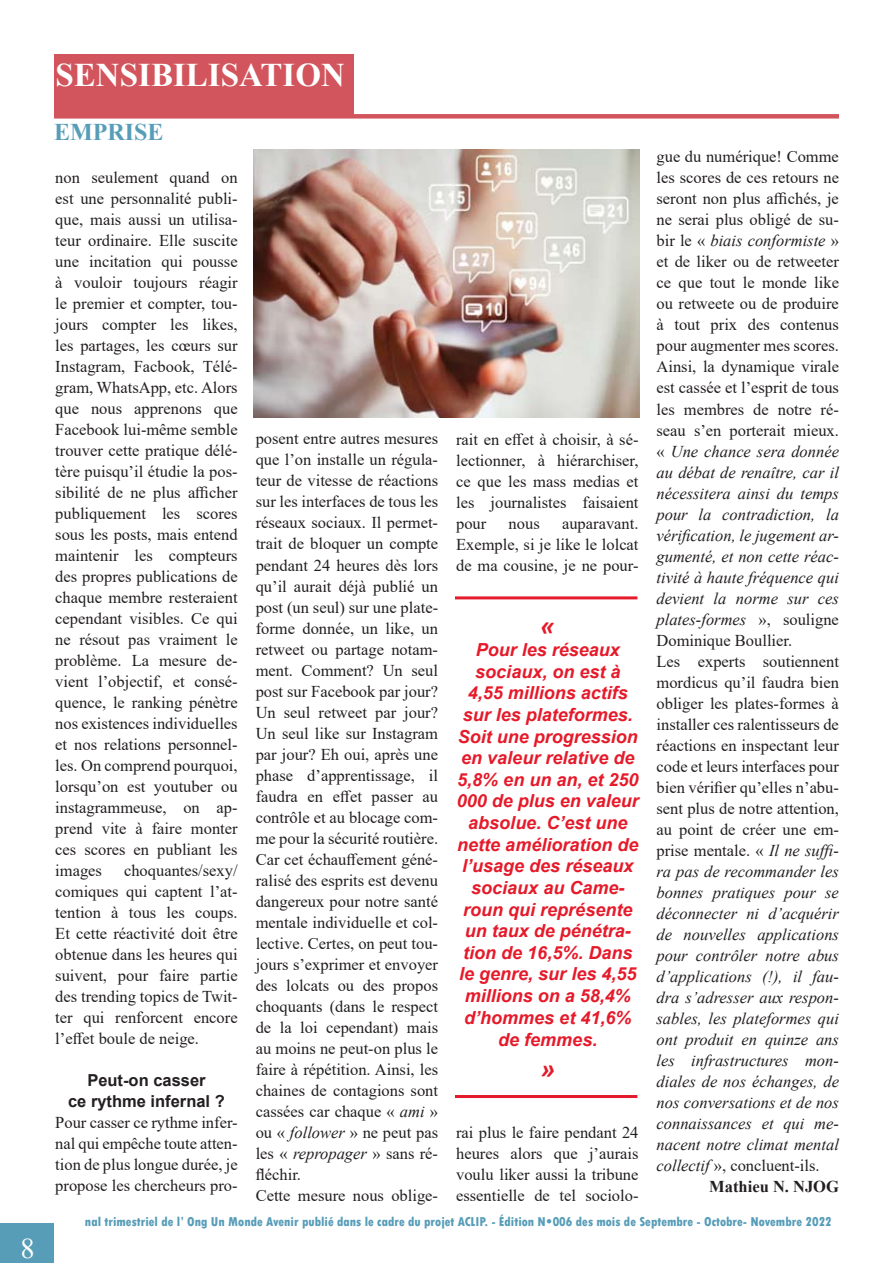
<style>
.page{position:relative;width:893px;height:1263px;background:#fff}
.page>*{position:absolute;margin:0;border:0;box-sizing:border-box;transform-origin:0 0}
.t1{font:700 33px "Times New Roman";color:#fff}
.t2{font:28.5px "Times New Roman";color:#fff}
.t3{font:italic 700 27px "Calibri";color:#e51a2a}
.t4{font:700 24px "Times New Roman";color:#579db8}
.t5{font:italic 700 18px/21.6px "Arial";color:#e51a2a;text-align:center}
.t6{font:16.5px/21px "Times New Roman";color:#231f20;text-align:justify}
.t7{font:700 16.5px/21px "Arial";color:#231f20;text-align:center}
.t8{font:700 16.5px "Times New Roman";color:#231f20}
.t9{font:800 condensed 13.5px "Tw Cen";color:#579db8}
.s1{font-style:italic}
.s2{font-family:"Times New Roman";font-weight:400;font-stretch:normal;font-size:21px;color:#231f20}
</style>
<div class="page">
<img style="left:254px;top:150px;width:386px;height:268px">
<div style="left:54px;top:114px;width:785px;height:5px;background:#d2555d"></div>
<div style="left:54px;top:54px;width:300px;height:62px;background:#d2555d"></div>
<hr style="left:455px;top:596px;width:182px;height:3px;background:#e51a2a">
<hr style="left:455px;top:1095px;width:182px;height:3px;background:#e51a2a">
<div style="left:0;top:1224px;width:54px;height:39px;background:#579db8"></div>
<h1 class="t1" style="left:56px;top:52px;width:291px">SENSIBILISATION</h1>
<h3 class="t4" style="left:54px;top:115px;width:111px">EMPRISE</h3>
<p class="t6" style="left:55px;top:166px;width:184px">non seulement quand on est une personnalité publi&shy;que, mais aussi un utilisa&shy;teur ordinaire. Elle suscite une incitation qui pousse à vouloir toujours réagir le premier et compter, tou&shy;jours compter les likes, les partages, les cœurs sur Instagram, Facbook, Télé&shy;gram, WhatsApp, etc. Alors que nous apprenons que Facebook lui-même semble trouver cette pratique délé&shy;tère puisqu’il étudie la pos&shy;sibilité de ne plus afficher publiquement les scores sous les posts, mais entend maintenir les compteurs des propres publications de chaque membre resteraient cependant visibles. Ce qui ne résout pas vraiment le problème. La mesure de&shy;vient l’objectif, et consé&shy;quence, le ranking pénètre nos existences individuelles et nos relations personnel&shy;les. On comprend pourquoi, lorsqu’on est youtuber ou instagrammeuse, on ap&shy;prend vite à faire monter ces scores en publiant les images</p>
<p class="t6" style="left:55px;top:860px;width:184px;text-indent:69px">choquantes/sexy/ comiques qui captent l’at&shy;tention à tous les coups.<br>Et cette réactivité doit être obtenue dans les heures qui suivent, pour faire partie des trending topics de Twit&shy;ter qui renforcent encore l’effet boule de neige.</p>
<p class="t7" style="left:68px;top:1070px;width:158px">Peut-on casser<br>ce rythme infernal ?</p>
<p class="t6" style="left:55px;top:1112px;width:184px">Pour casser ce rythme infer&shy;nal qui empêche toute atten&shy;tion de plus longue durée, je propose les chercheurs pro-</p>
<p class="t6" style="left:256px;top:428px;width:184px;text-align:left">posent entre autres mesures que l’on installe un régula&shy;teur de vitesse de réactions sur les interfaces de tous les réseaux sociaux. Il permet&shy;trait de bloquer un compte pendant 24 heures dès lors qu’il aurait déjà publié un post (un seul) sur une plate&shy;forme donnée, un like, un retweet ou partage notam&shy;ment. Comment? Un seul post sur Facebook par jour?<br>Un seul retweet par jour?<br>Un seul like sur Instagram par jour? Eh oui, après une phase d’apprentissage, il faudra en effet passer au contrôle et au blocage com&shy;me pour la sécurité routière.<br>Car cet échauffement géné&shy;ralisé des esprits est devenu dangereux pour notre santé mentale individuelle et col&shy;lective. Certes, on peut tou&shy;jours s’exprimer et envoyer des lolcats ou des propos choquants (dans le respect de la loi cependant) mais au moins ne peut-on plus le faire à répétition. Ainsi, les chaines de contagions sont cassées car chaque « <span class="s1">ami</span> » ou « <span class="s1">follower</span> » ne peut pas les « <span class="s1">repropager</span> » sans ré&shy;fléchir.<br>Cette mesure nous oblige-</p>
<p class="t6" style="left:456px;top:428px;width:184px">rait en effet à choisir, à sé&shy;lectionner, à hiérarchiser, ce que les mass medias et les journalistes faisaient pour</p>
<p class="t6" style="left:456px;top:512px;width:184px;text-indent:106px">auparavant.<br>Exemple, si je like le lolcat de ma cousine, je ne pour-</p>
<p class="t6" style="left:509px;top:512px;width:33px">nous</p>
<h3 class="t3" style="left:541px;top:607px;width:16px">«</h3>
<p class="t5" style="left:457px;top:640px;width:184px">Pour les réseaux sociaux, on est à<br>4,55 millions actifs sur les plateformes.<br>Soit une progression en valeur relative de<br>5,8% en un an, et 250<br>000 de plus en valeur absolue. C’est une nette amélioration de l’usage des réseaux sociaux au Came&shy;roun qui représente un taux de pénétra&shy;tion de 16,5%. Dans le genre, sur les 4,55 millions on a 58,4% d’hommes et 41,6% de femmes.</p>
<h3 class="t3" style="left:541px;top:1050px;width:16px">»</h3>
<p class="t6" style="left:456px;top:1121px;width:184px">rai plus le faire pendant 24 heures alors que j’aurais voulu liker aussi la tribune essentielle de tel sociolo-</p>
<p class="t6" style="left:657px;top:146px;width:184px;text-align:left">gue du numérique! Comme les scores de ces retours ne seront non plus affichés, je ne serai plus obligé de su&shy;bir le « <span class="s1">biais conformiste</span> » et de liker ou de retweeter ce que tout le monde like ou retweete ou de produire à tout prix des contenus pour augmenter mes scores.<br>Ainsi, la dynamique virale est cassée et l’esprit de tous les membres de notre ré&shy;seau s’en porterait mieux. « <span class="s1">Une chance sera donnée au débat de renaître, car il nécessitera ainsi du temps pour la contradiction, la vérification, le jugement ar&shy;gumenté, et non cette réac&shy;tivité à haute fréquence qui devient la norme sur ces plates-formes</span> », souligne<br>Dominique Boullier.<br>Les experts soutiennent mordicus qu’il faudra bien obliger les plates-formes à installer ces ralentisseurs de réactions en inspectant leur code et leurs interfaces pour bien vérifier qu’elles n’abu&shy;sent plus de notre attention, au point de créer une em&shy;prise mentale. « <span class="s1">Il ne suffi&shy;ra pas de recommander les bonnes pratiques pour se déconnecter ni d’acquérir de nouvelles applications pour contrôler notre abus d’applications (!), il fau&shy;dra s’adresser aux respon&shy;sables, les plateformes qui ont produit en quinze ans les infrastructures mon&shy;diales de nos échanges, de nos conversations et de nos connaissances et qui me&shy;nacent notre climat mental collectif</span> », concluent-ils.</p>
<p class="t8" style="left:709px;top:1174px;width:131px">Mathieu N. NJOG</p>
<p class="t9" style="left:23px;top:1213px;width:810px"><span class="s2">1. 8</span> Journal trimestriel de l’ Ong Un Monde Avenir publié dans le cadre du projet ACLIP. - Édition N•006 des mois de Septembre - Octobre- Novembre 2022</p>
<h2 class="t2" style="left:21px;top:1228px;width:16px">8</h2>
</div>
